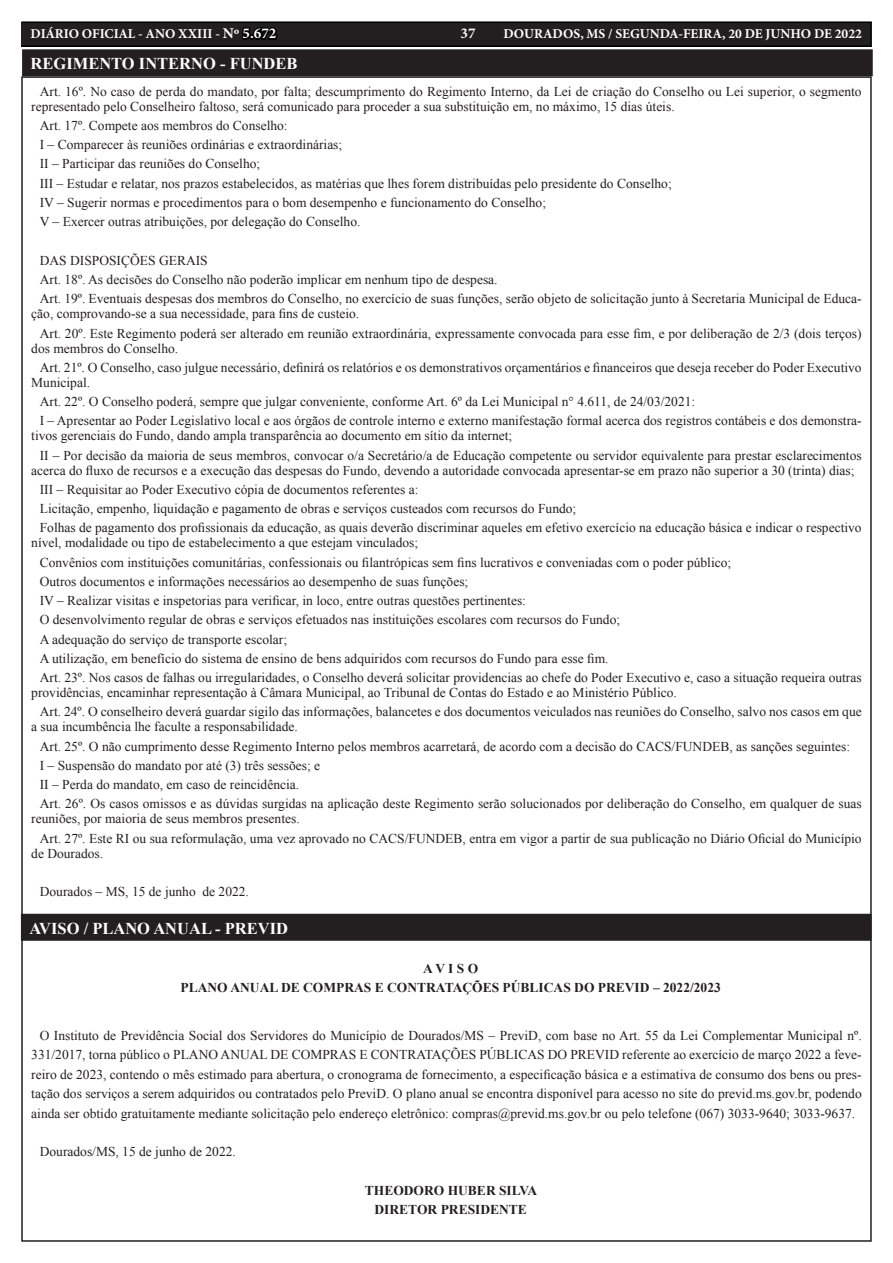
<style>
.page{position:relative;width:893px;height:1263px;background:#fff}
.page>*{position:absolute;margin:0;border:0;box-sizing:border-box;transform-origin:0 0}
.TEXTO{font:700 16.5px "Times New Roman";color:#fff}
.t1{font:700 15px "Minion Pro";color:#fff}
.TEXTO-2{font:13.5px/15px "Times New Roman";color:#231f20}
.TEXTO-3{font:700 13.5px "Times New Roman";color:#231f20}
.t2{font:700 13.5px "Minion Pro";color:#fff}
.s1{font-size:15px}
.s2{font-size:15px;color:#000}
</style>
<div class="page">
<div style="left:21px;top:22px;width:850px;height:24px;background:#231f20"></div>
<div style="left:21px;top:21px;width:851px;height:26px;border:2px solid #000"></div>
<div style="left:24px;top:51px;width:847px;height:23px;background:#231f20"></div>
<div style="left:22px;top:49px;width:851px;height:27px;border:4px solid #231f20"></div>
<div style="left:23px;top:916px;width:846px;height:23px;background:#231f20"></div>
<div style="left:21px;top:914px;width:850px;height:27px;border:4px solid #231f20"></div>
<p class="t2" style="left:31px;top:25px;width:247px">DIÁRIO OFICIAL - ANO XXIII - <span class="s1">Nº</span> <span class="s2">5.672</span></p>
<p class="t1" style="left:461px;top:23px;width:17px">37</p>
<p class="t2" style="left:503px;top:25px;width:360px">DOURADOS, MS / SEGUNDA-FEIRA, 20 DE JUNHO DE 2022</p>
<p class="TEXTO" style="left:31px;top:52px;width:268px">REGIMENTO INTERNO - FUNDEB</p>
<p class="TEXTO-2" style="left:31px;top:83px;width:832px;text-indent:9px">Art. 16º. No caso de perda do mandato, por falta; descumprimento do Regimento Interno, da Lei de criação do Conselho ou Lei superior, o segmento representado pelo Conselheiro faltoso, será comunicado para proceder a sua substituição em, no máximo, 15 dias úteis.</p>
<p class="TEXTO-2" style="left:40px;top:118px;width:249px">Art. 17º. Compete aos membros do Conselho:</p>
<p class="TEXTO-2" style="left:40px;top:137px;width:304px">I – Comparecer às reuniões ordinárias e extraordinárias;</p>
<p class="TEXTO-2" style="left:40px;top:156px;width:222px">II – Participar das reuniões do Conselho;</p>
<p class="TEXTO-2" style="left:40px;top:175px;width:633px">III – Estudar e relatar, nos prazos estabelecidos, as matérias que lhes forem distribuídas pelo presidente do Conselho;</p>
<p class="TEXTO-2" style="left:40px;top:195px;width:508px">IV – Sugerir normas e procedimentos para o bom desempenho e funcionamento do Conselho;</p>
<p class="TEXTO-2" style="left:40px;top:214px;width:322px">V – Exercer outras atribuições, por delegação do Conselho.</p>
<p class="TEXTO-2" style="left:40px;top:253px;width:170px">DAS DISPOSIÇÕES GERAIS</p>
<p class="TEXTO-2" style="left:40px;top:272px;width:459px">Art. 18º. As decisões do Conselho não poderão implicar em nenhum tipo de despesa.</p>
<p class="TEXTO-2" style="left:31px;top:291px;width:832px;text-indent:9px">Art. 19º. Eventuais despesas dos membros do Conselho, no exercício de suas funções, serão objeto de solicitação junto à Secretaria Municipal de Educa&shy;ção, comprovando-se a sua necessidade, para fins de custeio.</p>
<p class="TEXTO-2" style="left:31px;top:325px;width:832px;text-indent:9px">Art. 20º. Este Regimento poderá ser alterado em reunião extraordinária, expressamente convocada para esse fim, e por deliberação de 2/3 (dois terços) dos membros do Conselho.</p>
<p class="TEXTO-2" style="left:31px;top:360px;width:832px;text-indent:9px">Art. 21º. O Conselho, caso julgue necessário, definirá os relatórios e os demonstrativos orçamentários e financeiros que deseja receber do Poder Executivo<br>Municipal.</p>
<p class="TEXTO-2" style="left:40px;top:394px;width:657px">Art. 22º. O Conselho poderá, sempre que julgar conveniente, conforme Art. 6º da Lei Municipal n° 4.611, de 24/03/2021:</p>
<p class="TEXTO-2" style="left:31px;top:413px;width:832px;text-indent:9px">I – Apresentar ao Poder Legislativo local e aos órgãos de controle interno e externo manifestação formal acerca dos registros contábeis e dos demonstra&shy;tivos gerenciais do Fundo, dando ampla transparência ao documento em sítio da internet;</p>
<p class="TEXTO-2" style="left:31px;top:447px;width:832px;text-indent:9px">II – Por decisão da maioria de seus membros, convocar o/a Secretário/a de Educação competente ou servidor equivalente para prestar esclarecimentos acerca do fluxo de recursos e a execução das despesas do Fundo, devendo a autoridade convocada apresentar-se em prazo não superior a 30 (trinta) dias;</p>
<p class="TEXTO-2" style="left:40px;top:482px;width:380px">III – Requisitar ao Poder Executivo cópia de documentos referentes a:</p>
<p class="TEXTO-2" style="left:40px;top:501px;width:538px">Licitação, empenho, liquidação e pagamento de obras e serviços custeados com recursos do Fundo;</p>
<p class="TEXTO-2" style="left:31px;top:520px;width:832px;text-indent:9px">Folhas de pagamento dos profissionais da educação, as quais deverão discriminar aqueles em efetivo exercício na educação básica e indicar o respectivo nível, modalidade ou tipo de estabelecimento a que estejam vinculados;</p>
<p class="TEXTO-2" style="left:40px;top:554px;width:693px">Convênios com instituições comunitárias, confessionais ou filantrópicas sem fins lucrativos e conveniadas com o poder público;</p>
<p class="TEXTO-2" style="left:40px;top:574px;width:430px">Outros documentos e informações necessários ao desempenho de suas funções;</p>
<p class="TEXTO-2" style="left:40px;top:593px;width:488px">IV – Realizar visitas e inspetorias para verificar, in loco, entre outras questões pertinentes:</p>
<p class="TEXTO-2" style="left:40px;top:612px;width:582px">O desenvolvimento regular de obras e serviços efetuados nas instituições escolares com recursos do Fundo;</p>
<p class="TEXTO-2" style="left:40px;top:631px;width:249px">A adequação do serviço de transporte escolar;</p>
<p class="TEXTO-2" style="left:40px;top:651px;width:570px">A utilização, em benefício do sistema de ensino de bens adquiridos com recursos do Fundo para esse fim.</p>
<p class="TEXTO-2" style="left:31px;top:670px;width:832px;text-indent:9px">Art. 23º. Nos casos de falhas ou irregularidades, o Conselho deverá solicitar providencias ao chefe do Poder Executivo e, caso a situação requeira outras providências, encaminhar representação à Câmara Municipal, ao Tribunal de Contas do Estado e ao Ministério Público.</p>
<p class="TEXTO-2" style="left:31px;top:704px;width:832px;text-indent:9px">Art. 24º. O conselheiro deverá guardar sigilo das informações, balancetes e dos documentos veiculados nas reuniões do Conselho, salvo nos casos em que a sua incumbência lhe faculte a responsabilidade.</p>
<p class="TEXTO-2" style="left:40px;top:738px;width:812px">Art. 25º. O não cumprimento desse Regimento Interno pelos membros acarretará, de acordo com a decisão do CACS/FUNDEB, as sanções seguintes:</p>
<p class="TEXTO-2" style="left:40px;top:758px;width:282px">I – Suspensão do mandato por até (3) três sessões; e</p>
<p class="TEXTO-2" style="left:40px;top:777px;width:261px">II – Perda do mandato, em caso de reincidência.</p>
<p class="TEXTO-2" style="left:31px;top:796px;width:832px;text-indent:9px">Art. 26º. Os casos omissos e as dúvidas surgidas na aplicação deste Regimento serão solucionados por deliberação do Conselho, em qualquer de suas reuniões, por maioria de seus membros presentes.</p>
<p class="TEXTO-2" style="left:31px;top:830px;width:832px;text-indent:9px">Art. 27º. Este RI ou sua reformulação, uma vez aprovado no CACS/FUNDEB, entra em vigor a partir de sua publicação no Diário Oficial do Município de Dourados.</p>
<p class="TEXTO-2" style="left:40px;top:884px;width:211px">Dourados – MS, 15 de junho de 2022.</p>
<p class="TEXTO" style="left:29px;top:917px;width:260px">AVISO / PLANO ANUAL - PREVID</p>
<p class="TEXTO-3" style="left:423px;top:959px;width:57px">A V I S O</p>
<p class="TEXTO-3" style="left:181px;top:978px;width:542px">PLANO ANUAL DE COMPRAS E CONTRATAÇÕES PÚBLICAS DO PREVID – 2022/2023</p>
<p class="TEXTO-2" style="left:31px;top:1025px;width:832px;line-height:19.5px;text-align:justify;text-indent:9px">O Instituto de Previdência Social dos Servidores do Município de Dourados/MS – PreviD, com base no Art. 55 da Lei Complementar Municipal nº.<br>331/2017, torna público o PLANO ANUAL DE COMPRAS E CONTRATAÇÕES PÚBLICAS DO PREVID referente ao exercício de março 2022 a feve&shy;reiro de 2023, contendo o mês estimado para abertura, o cronograma de fornecimento, a especificação básica e a estimativa de consumo dos bens ou pres&shy;tação dos serviços a serem adquiridos ou contratados pelo PreviD. O plano anual se encontra disponível para acesso no site do previd.ms.gov.br, podendo ainda ser obtido gratuitamente mediante solicitação pelo endereço eletrônico: compras@previd.ms.gov.br ou pelo telefone (067) 3033-9640; 3033-9637.</p>
<p class="TEXTO-2" style="left:40px;top:1144px;width:198px">Dourados/MS, 15 de junho de 2022.</p>
<p class="TEXTO-3" style="left:365px;top:1181px;width:174px">THEODORO HUBER SILVA</p>
<p class="TEXTO-3" style="left:375px;top:1200px;width:154px">DIRETOR PRESIDENTE</p>
</div>
